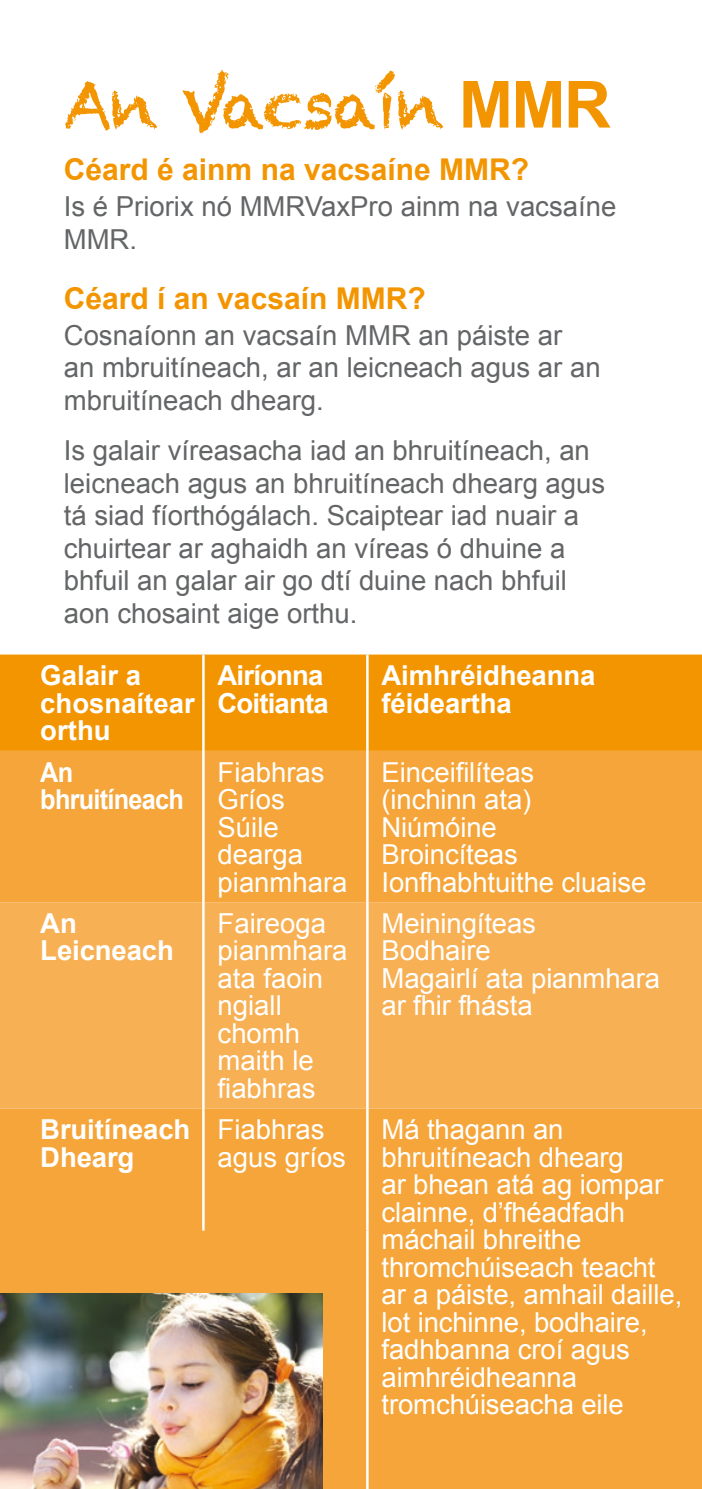
<style>
.page{position:relative;width:702px;height:1489px;background:#fff}
.page>*{position:absolute;margin:0;border:0;box-sizing:border-box;transform-origin:0 0}
.t1{font:65px "Chalkduster";letter-spacing:-.025em;color:#f39500}
.t2{font:700 30px "Arial";color:#f39500}
.Table{font:27.5px/27.5px "Arial";letter-spacing:-.005em;color:#fff}
.Body__2{font:27.5px/32.5px "Arial";color:#646567}
.Table_H1{font:700 27.5px/27.5px "Arial";letter-spacing:-.005em;color:#fff}
.Table_H1-2{font:700 27.5px/27.5px "Arial";letter-spacing:-.03em;color:#fff}
.Table_H1-3{font:700 27.5px/27.5px "Arial";letter-spacing:-.03em;color:#fff;scale:.92 1}
.s1{font-family:"Arial";font-weight:700}
</style>
<div class="page">
<div style="left:0;top:654px;width:702px;height:96px;background:#f39500"></div>
<div style="left:0;top:750px;width:702px;height:738px;background:#f5a539"></div>
<div style="left:0;top:902px;width:702px;height:206px;background:#f7b053"></div>
<hr style="left:202px;top:654px;width:3px;height:96px;background:#fff">
<hr style="left:366px;top:654px;width:2px;height:96px;background:#fff">
<hr style="left:202px;top:750px;width:3px;height:152px;background:#fff">
<hr style="left:366px;top:750px;width:2px;height:152px;background:#fff">
<hr style="left:202px;top:902px;width:3px;height:206px;background:#fff">
<hr style="left:366px;top:902px;width:2px;height:206px;background:#fff">
<hr style="left:202px;top:1108px;width:3px;height:122px;background:#fff">
<hr style="left:366px;top:1108px;width:2px;height:122px;background:#fff">
<hr style="left:366px;top:1230px;width:2px;height:258px;background:#fff">
<img style="left:0;top:1293px;width:322px;height:195px">
<h1 class="t1" style="left:64px;top:67px;width:548px">An Vacsaín <span class="s1">MMR</span></h1>
<h2 class="t2" style="left:64px;top:150px;width:467px">Céard é ainm na vacsaíne MMR?</h2>
<p class="Body__2" style="left:64px;top:191px;width:554px">Is é Priorix nó MMRVaxPro ainm na vacsaíne<br>MMR.</p>
<h2 class="t2" style="left:64px;top:278px;width:363px">Céard í an vacsaín MMR?</h2>
<p class="Body__2" style="left:64px;top:319px;width:538px">Cosnaíonn an vacsaín MMR an páiste ar<br>an mbruitíneach, ar an leicneach agus ar an mbruitíneach dhearg.</p>
<p class="Body__2" style="left:64px;top:434px;width:543px">Is galair víreasacha iad an bhruitíneach, an leicneach agus an bhruitíneach dhearg agus tá siad fíorthógálach. Scaiptear iad nuair a chuirtear ar aghaidh an víreas ó dhuine a bhfuil an galar air go dtí duine nach bhfuil aon chosaint aige orthu.</p>
<p class="Table_H1" style="left:40px;top:662px;width:156px">Galair a chosnaítear orthu</p>
<p class="Table_H1-2" style="left:217px;top:662px;width:113px">Airíonna<br>Coitianta</p>
<p class="Table_H1" style="left:381px;top:662px;width:215px">Aimhréidheanna féideartha</p>
<p class="Table_H1-3" style="left:40px;top:759px;width:157px">An bhruitíneach</p>
<p class="Table" style="left:217px;top:758px;width:108px">Fiabhras</p>
<p class="Table" style="left:381px;top:758px;width:154px">Einceifilíteas (inchinn ata)</p>
<p class="Table" style="left:381px;top:813px;width:117px">Niúmóine</p>
<p class="Table" style="left:381px;top:841px;width:138px">Broincíteas</p>
<p class="Table" style="left:381px;top:868px;width:266px">Ionfhabhtuithe cluaise</p>
<p class="Table" style="left:217px;top:786px;width:69px">Gríos</p>
<p class="Table" style="left:217px;top:813px;width:131px">Súile dearga pianmhara</p>
<p class="Table_H1" style="left:40px;top:910px;width:135px">An<br>Leicneach</p>
<p class="Table" style="left:217px;top:909px;width:131px">Faireoga pianmhara ata faoin ngiall chomh maith le fiabhras</p>
<p class="Table" style="left:381px;top:909px;width:156px">Meiningíteas</p>
<p class="Table" style="left:381px;top:937px;width:111px">Bodhaire</p>
<p class="Table" style="left:381px;top:964px;width:280px">Magairlí ata pianmhara ar fhir fhásta</p>
<p class="Table_H1" style="left:40px;top:1116px;width:151px">Bruitíneach<br>Dhearg</p>
<p class="Table" style="left:217px;top:1116px;width:130px">Fiabhras agus gríos</p>
<p class="Table" style="left:381px;top:1116px;width:302px">Má thagann an bhruitíneach dhearg<br>ar bhean atá ag iompar clainne, d’fhéadfadh máchail bhreithe thromchúiseach teacht ar a páiste, amhail daille, lot inchinne, bodhaire, fadhbanna croí agus aimhréidheanna tromchúiseacha eile</p>
</div>
